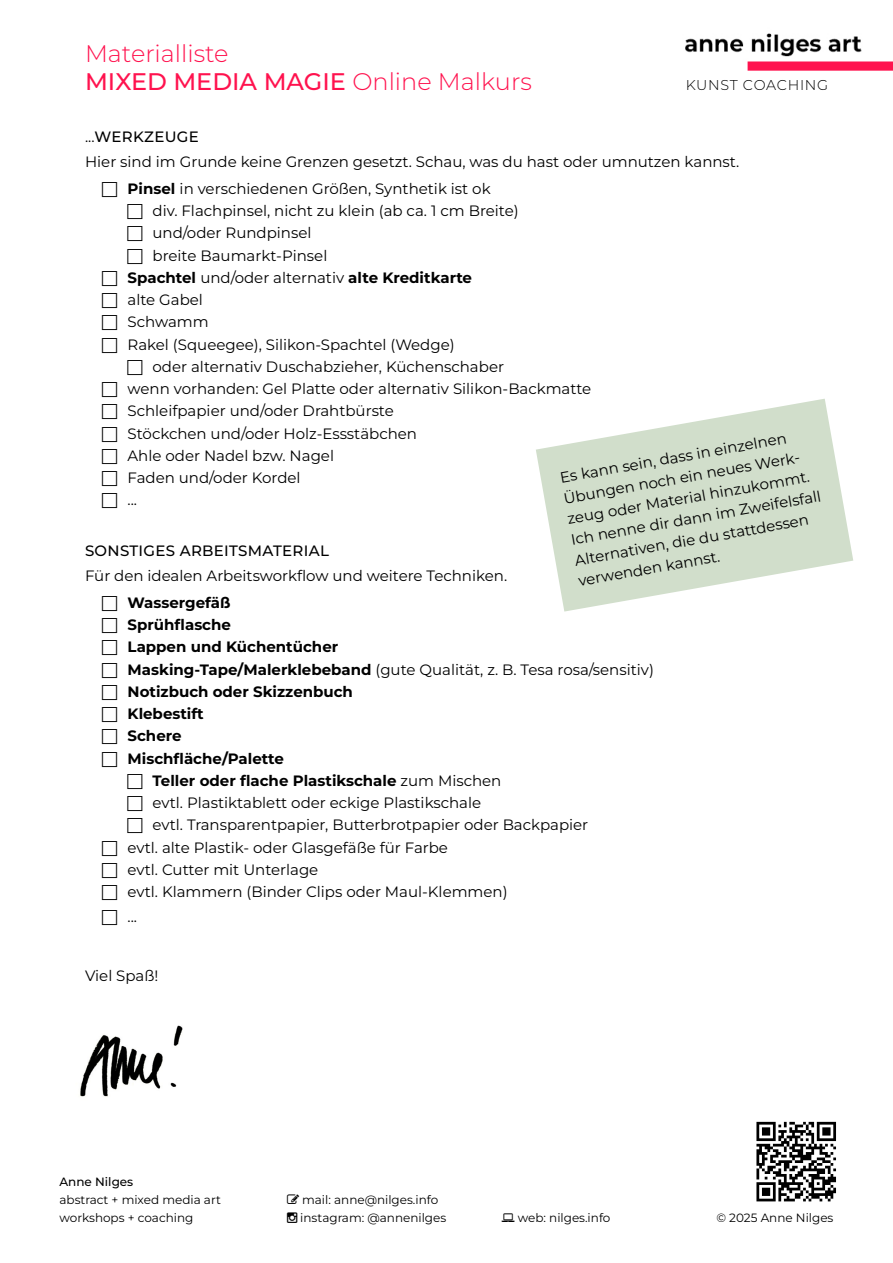
<style>
.page{position:relative;width:893px;height:1263px;background:#fff}
.page>*{position:absolute;margin:0;border:0;box-sizing:border-box;transform-origin:0 0}
.t1{font:300 24px/28.8px "Montserrat";color:#ff124e}
.t2{font:15px/21px "Montserrat";color:#000}
.t3{font:700 15px "Montserrat";color:#000}
.t4{font:500 15px "Montserrat";letter-spacing:.02em;color:#000}
.t5{font:300 14.25px "Montserrat";letter-spacing:.05em;color:#000}
.t6{font:12px/18px "Montserrat";color:#000}
.t7{font:500 12px "Montserrat";color:#000}
.s1{font-weight:500}
.s2{font-weight:400}
.s3{font-weight:700}
</style>
<div class="page">
<svg style="left:756px;top:1121px;width:80px;height:81px"></svg>
<svg style="left:756px;top:1122px;width:80px;height:79px"></svg>
<img style="left:80px;top:1025px;width:103px;height:72px">
<svg style="left:536px;top:399px;width:317px;height:212px;fill:#d1decb"></svg>
<img style="left:685px;top:33px;width:208px;height:38px">
<h1 class="t1" style="left:85px;top:38px;width:448px">Materialliste<br><span class="s1">MIXED MEDIA MAGIE</span> Online Malkurs</h1>
<p class="t5" style="left:686px;top:76px;width:144px">KUNST COACHING</p>
<p class="t4" style="left:85px;top:127px;width:115px"><span class="s2">...</span>WERKZEUGE</p>
<p class="t2" style="left:85px;top:151px;width:656px">Hier sind im Grunde keine Grenzen gesetzt. Schau, was du hast oder umnutzen kannst.</p>
<p class="t2" style="left:128px;top:178px;width:365px"><span class="s3">Pinsel</span> in verschiedenen Größen, Synthetik ist ok</p>
<p class="t2" style="left:153px;top:200px;width:368px">div. Flachpinsel, nicht zu klein (ab ca. 1 cm Breite)</p>
<p class="t2" style="left:153px;top:222px;width:160px">und/oder Rundpinsel</p>
<p class="t2" style="left:153px;top:244px;width:176px">breite Baumarkt-Pinsel</p>
<p class="t3" style="left:128px;top:267px;width:346px">Spachtel <span class="s2">und/oder alternativ</span> alte Kreditkarte</p>
<p class="t2" style="left:128px;top:289px;width:77px">alte Gabel</p>
<p class="t2" style="left:128px;top:311px;width:83px">Schwamm</p>
<p class="t2" style="left:128px;top:333px;width:329px">Rakel (Squeegee), Silikon-Spachtel (Wedge)</p>
<p class="t2" style="left:153px;top:356px;width:353px">oder alternativ Duschabzieher, Küchenschaber</p>
<p class="t2" style="left:128px;top:378px;width:465px">wenn vorhanden: Gel Platte oder alternativ Silikon-Backmatte</p>
<p class="t2" style="left:128px;top:400px;width:268px">Schleifpapier und/oder Drahtbürste</p>
<p class="t2" style="left:128px;top:422px;width:291px">Stöckchen und/oder Holz-Essstäbchen</p>
<p class="t2" style="left:128px;top:445px;width:208px">Ahle oder Nadel bzw. Nagel</p>
<p class="t2" style="left:128px;top:467px;width:175px">Faden und/oder Kordel</p>
<p class="t2" style="left:128px;top:489px;width:11px">...</p>
<p class="t4" style="left:85px;top:541px;width:245px">SONSTIGES ARBEITSMATERIAL</p>
<p class="t2" style="left:85px;top:565px;width:424px">Für den idealen Arbeitsworkflow und weitere Techniken.</p>
<p class="t3" style="left:128px;top:592px;width:104px">Wassergefäß</p>
<p class="t3" style="left:128px;top:615px;width:105px">Sprühflasche</p>
<p class="t3" style="left:128px;top:637px;width:212px">Lappen und Küchentücher</p>
<p class="t2" style="left:128px;top:658px;width:528px"><span class="s3">Masking-Tape/Malerklebeband</span> (gute Qualität, z. B. Tesa rosa/sensitiv)</p>
<p class="t3" style="left:128px;top:681px;width:227px">Notizbuch oder Skizzenbuch</p>
<p class="t3" style="left:128px;top:704px;width:78px">Klebestift</p>
<p class="t3" style="left:128px;top:726px;width:56px">Schere</p>
<p class="t3" style="left:128px;top:748px;width:158px">Mischfläche/Palette</p>
<p class="t3" style="left:153px;top:770px;width:350px">Teller oder flache Plastikschale <span class="s2">zum Mischen</span></p>
<p class="t2" style="left:153px;top:792px;width:330px">evtl. Plastiktablett oder eckige Plastikschale</p>
<p class="t2" style="left:153px;top:814px;width:437px">evtl. Transparentpapier, Butterbrotpapier oder Backpapier</p>
<p class="t2" style="left:128px;top:836px;width:322px">evtl. alte Plastik- oder Glasgefäße für Farbe</p>
<p class="t2" style="left:128px;top:858px;width:192px">evtl. Cutter mit Unterlage</p>
<p class="t2" style="left:128px;top:881px;width:382px">evtl. Klammern (Binder Clips oder Maul-Klemmen)</p>
<p class="t2" style="left:128px;top:906px;width:11px">...</p>
<p class="t2" style="left:558px;top:467px;width:255px;rotate:-10deg">Es kann sein, dass in einzelnen<br>Übungen noch ein neues Werk&shy;zeug oder Material hinzukommt.<br>Ich nenne dir dann im Zweifelsfall<br>Alternativen, die du stattdessen verwenden kannst.</p>
<p class="t2" style="left:85px;top:965px;width:75px">Viel Spaß!</p>
<p class="t7" style="left:60px;top:1173px;width:75px">Anne Nilges</p>
<p class="t6" style="left:60px;top:1190px;width:163px">abstract + mixed media art workshops + coaching</p>
<p class="t6" style="left:300px;top:1190px;width:147px">mail: anne@nilges.info instagram: @annenilges</p>
<p class="t6" style="left:518px;top:1208px;width:94px">web: nilges.info</p>
<p class="t6" style="left:716px;top:1208px;width:119px">© 2025 Anne Nilges</p>
</div>
